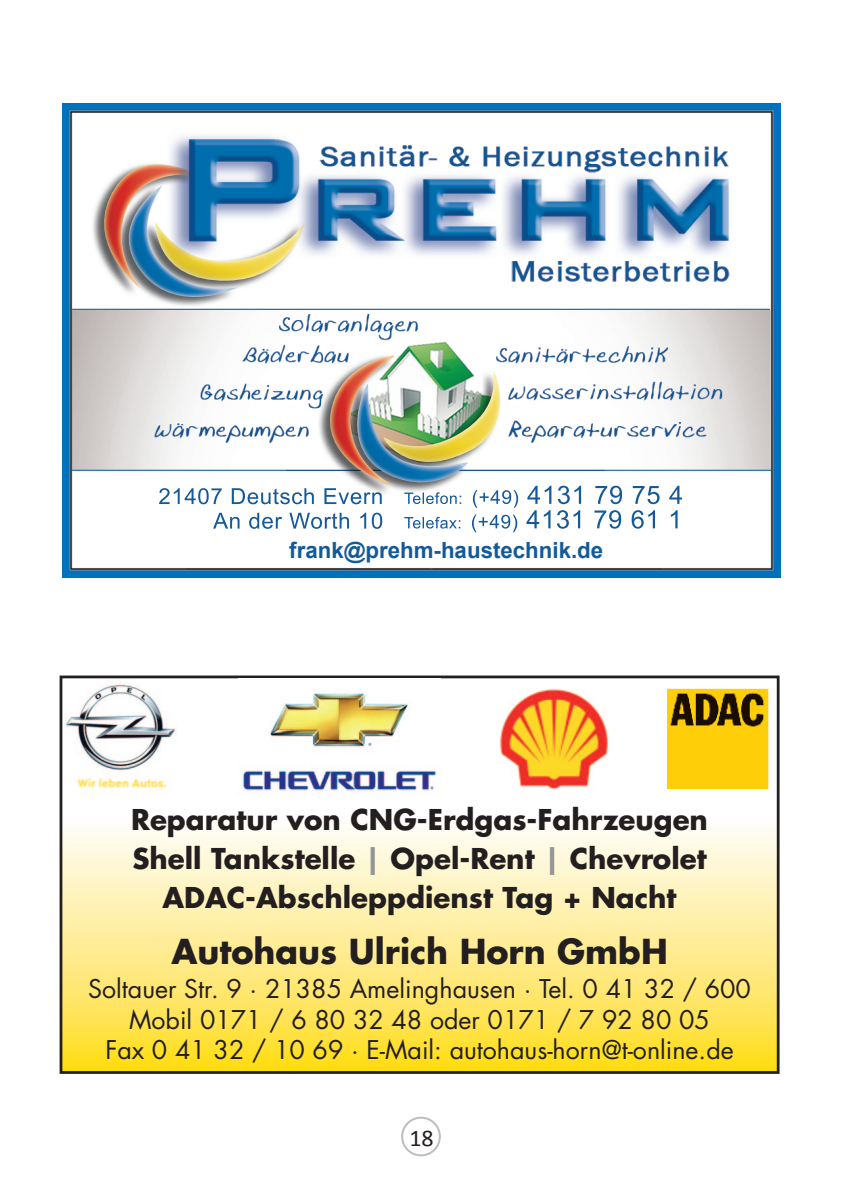
<style>
.page{position:relative;width:842px;height:1191px;background:#fff}
.page>*{position:absolute;margin:0;border:0;box-sizing:border-box;transform-origin:0 0}
.t1{font:700 33.4px "Futura";color:#231f20}
.t2{font:700 27.8px/39px "Futura";color:#231f20;text-align:center}
.t3{font:25.2px/30.2px "Futura";color:#231f20;text-align:center}
.t4{font:24px "Calibri";color:#231f20}
.t5{font:700 22.2px "Arial";color:#145998}
.s1{color:#939598}
</style>
<div class="page">
<img style="left:62px;top:559px;width:718px;height:18px">
<img style="left:62px;top:509px;width:718px;height:24px">
<img style="left:62px;top:527px;width:24px;height:32px">
<img style="left:762px;top:527px;width:18px;height:32px">
<img style="left:62px;top:309px;width:718px;height:200px">
<img style="left:62px;top:103px;width:718px;height:206px">
<img style="left:238px;top:222px;width:67px;height:60px">
<img style="left:102px;top:185px;width:136px;height:131px">
<img style="left:87px;top:164px;width:112px;height:124px">
<hr style="left:72px;top:309px;width:698px;height:1px;background:#145998">
<svg style="left:64px;top:828px;width:711px;height:241px;background:#feec8e"></svg>
<div style="left:60px;top:675px;width:719px;height:398px;border:3px solid #231f20"></div>
<img style="left:668px;top:688px;width:100px;height:100px">
<img style="left:499px;top:688px;width:110px;height:102px">
<img style="left:65px;top:684px;width:111px;height:105px">
<img style="left:242px;top:692px;width:195px;height:99px">
<div style="left:401px;top:1116px;width:40px;height:40px;border:2px solid #bcbdc0;border-radius:50%"></div>
<p class="t5" style="left:289px;top:537px;width:316px">frank@prehm-haustechnik.de</p>
<p class="t2" style="left:131px;top:800px;width:578px">Reparatur von CNG-Erdgas-Fahrzeugen<br>Shell Tankstelle <span class="s1">|</span> Opel-Rent <span class="s1">|</span> Chevrolet<br>ADAC-Abschleppdienst Tag + Nacht</p>
<h1 class="t1" style="left:171px;top:929px;width:498px">Autohaus Ulrich Horn GmbH</h1>
<p class="t3" style="left:88px;top:974px;width:664px">Soltauer Str. 9 · 21385 Amelinghausen · Tel. 0 41 32 / 600<br>Mobil 0171 / 6 80 32 48 oder 0171 / 7 92 80 05<br>Fax 0 41 32 / 10 69 · E-Mail: autohaus-horn@t-online.de</p>
<p class="t4" style="left:409px;top:1120px;width:26px">18</p>
</div>
